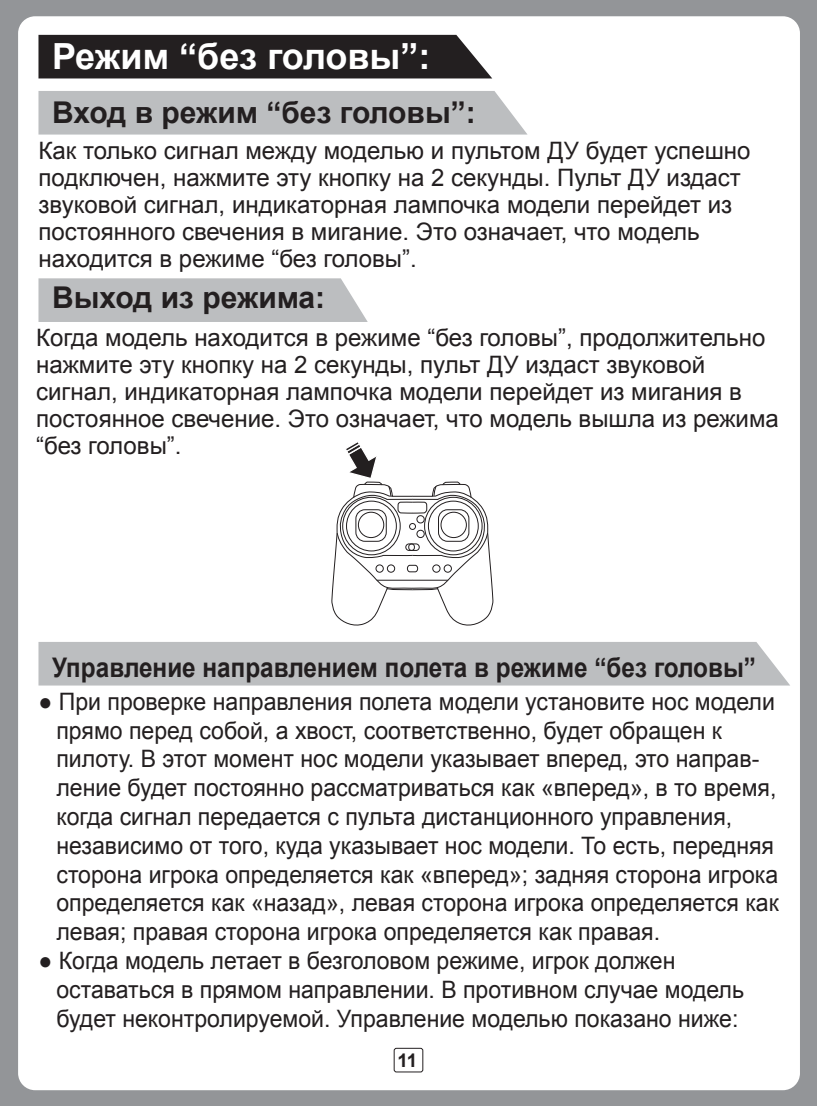
<style>
.page{position:relative;width:817px;height:1106px;background:#fff}
.page>*{position:absolute;margin:0;border:0;box-sizing:border-box;transform-origin:0 0}
.t1{font:700 36px "Arial";color:#fff}
.t2{font:700 30px "Arial";color:#231f20}
.t3{font:700 27px "Arial";color:#231f20;scale:.9 1}
.t4{font:24px/28.8px "Arial";color:#231f20;scale:.96 1}
.t5{font:24px/27px "Arial";color:#231f20}
.t6{font:700 18.9px "Arial";color:#231f20}
</style>
<div class="page">
<div style="left:0;top:0;width:816px;height:1106px;background:#939598"></div>
<div style="left:18px;top:16px;width:781px;height:1074px;background:#fff;border-radius:17px"></div>
<div style="left:393px;top:1047px;width:30px;height:25px;border:1px solid #231f20;border-radius:2px"></div>
<div style="left:38px;top:91px;width:489px;height:44px;background:#bcbec0"></div>
<div style="left:38px;top:278px;width:329px;height:44px;background:#bcbec0"></div>
<div style="left:38px;top:35px;width:454px;height:43px;background:#231f20"></div>
<div style="left:38px;top:642px;width:752px;height:43px;background:#bcbec0"></div>
<svg style="left:332px;top:442px;width:161px;height:184px"></svg>
<h1 class="t1" style="left:52px;top:33px;width:379px">Режим “без головы”:</h1>
<p class="t2" style="left:52px;top:93px;width:425px">Вход в режим “без головы”:</p>
<p class="t5" style="left:38px;top:137px;width:713px">Как только сигнал между моделью и пультом ДУ будет успешно подключен, нажмите эту кнопку на 2 секунды. Пульт ДУ издаст звуковой сигнал, индикаторная лампочка модели перейдет из постоянного свечения в мигание. Это означает, что модель находится в режиме “без головы”.</p>
<p class="t2" style="left:52px;top:278px;width:275px">Выход из режима:</p>
<p class="t5" style="left:36px;top:324px;width:744px">Когда модель находится в режиме “без головы”, продолжительно нажмите эту кнопку на 2 секунды, пульт ДУ издаст звуковой сигнал, индикаторная лампочка модели перейдет из мигания в постоянное свечение. Это означает, что модель вышла из режима “без головы”.</p>
<p class="t3" style="left:52px;top:649px;width:783px">Управление направлением полета в режиме “без головы”</p>
<p class="t4" style="left:56px;top:687px;width:753px;text-indent:-18px">● При проверке направления полета модели установите нос модели прямо перед собой, а хвост, соответственно, будет обращен к пилоту. В этот момент нос модели указывает вперед, это направ&shy;ление будет постоянно рассматриваться как «вперед», в то время, когда сигнал передается с пульта дистанционного управления, независимо от того, куда указывает нос модели. То есть, передняя сторона игрока определяется как «вперед»; задняя сторона игрока определяется как «назад», левая сторона игрока определяется как левая; правая сторона игрока определяется как правая.</p>
<p class="t4" style="left:56px;top:946px;width:717px;text-indent:-18px">● Когда модель летает в безголовом режиме, игрок должен оставаться в прямом направлении. В противном случае модель будет неконтролируемой. Управление моделью показано ниже:</p>
<p class="t6" style="left:397px;top:1049px;width:21px">11</p>
</div>
